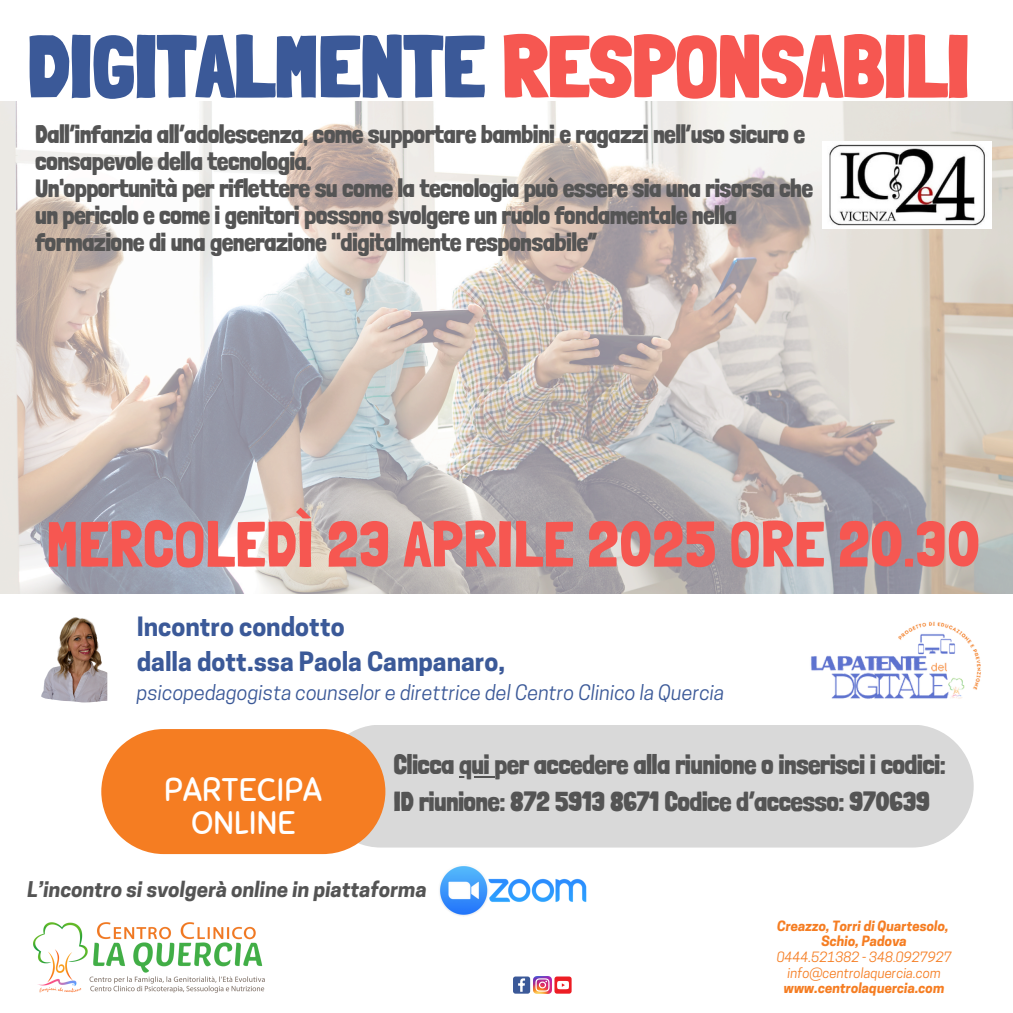
<style>
.page{position:relative;width:1013px;height:1013px;background:#fff}
.page>*{position:absolute;margin:0;border:0;box-sizing:border-box;transform-origin:0 0}
.t1{font:900 87.5px "Londrina Solid";color:#3b5998}
.t2{font:64.38px "Londrina Solid";color:#f65751}
.t3{font:32.62px/33px "Sniglet";color:#fff;text-align:center}
.t4{font:900 26.75px "Londrina Solid";color:#545454}
.t5{font:900 25px/27.2px "Londrina Solid";color:#545454}
.t6{font:700 25px/34.8px "Cooper Hewitt";color:#3b5998}
.t7{font:italic 700 20.38px "Cooper Hewitt";color:#545454}
.t8{font:italic 20px "Cooper Hewitt";color:#3b5998}
.t9{font:italic 700 13.25px "Cooper Hewitt";color:#f57d22}
.t10{font:italic 13.25px "Cooper Hewitt";color:#f57d22}
.s1{color:#f65751}
</style>
<div class="page">
<img style="left:33px;top:922px;width:232px;height:71px">
<img style="left:534px;top:976px;width:17px;height:17px">
<svg style="left:513px;top:976px;width:17px;height:17px"></svg>
<svg style="left:554px;top:976px;width:17px;height:17px"></svg>
<img style="left:41px;top:617px;width:66px;height:85px">
<svg style="left:107px;top:593px;width:858px;height:380px"></svg>
<img style="left:0;top:101px;width:1012px;height:492px">
<img style="left:808px;top:617px;width:173px;height:90px">
<div style="left:319px;top:724px;width:654px;height:123px;background:#d9d9d9;border-radius:61px"></div>
<svg style="left:101px;top:729px;width:284px;height:125px;background:#f48836"></svg>
<img style="left:822px;top:142px;width:169px;height:86px">
<img style="left:438px;top:864px;width:148px;height:52px">
<hr style="left:459px;top:776px;width:36px;height:2px;background:#545454">
<h1 class="t1" style="left:27px;top:14px;width:943px">DIGITALMENTE <span class="s1">RESPONSABILI</span></h1>
<p class="t5" style="left:36px;top:120px;width:778px">Dall’infanzia all’adolescenza, come supportare bambini e ragazzi nell’uso sicuro e consapevole della tecnologia.<br>Un'opportunità per riflettere su come la tecnologia può essere sia una risorsa che un pericolo e come i genitori possono svolgere un ruolo fondamentale nella formazione di una generazione "digitalmente responsabile”</p>
<h4 class="t2" style="left:46px;top:506px;width:935px">MERCOLEDÌ 23 APRILE 2025 ORE 20.30</h4>
<h2 class="t6" style="left:137px;top:613px;width:370px">Incontro condotto<br>dalla dott.ssa Paola Campanaro,</h2>
<h2 class="t8" style="left:137px;top:685px;width:589px">psicopedagogista counselor e direttrice del Centro Clinico la Quercia</h2>
<h5 class="t3" style="left:164px;top:773px;width:160px">PARTECIPA<br>ONLINE</h5>
<p class="t4" style="left:394px;top:749px;width:553px">Clicca qui per accedere alla riunione o inserisci i codici:</p>
<p class="t4" style="left:394px;top:785px;width:537px">ID riunione: 872 5913 8671 Codice d’accesso: 970639</p>
<h4 class="t7" style="left:27px;top:881px;width:401px">L’incontro si svolgerà online in piattaforma</h4>
<p class="t9" style="left:777px;top:920px;width:173px">Creazzo, Torri di Quartesolo,</p>
<p class="t9" style="left:821px;top:936px;width:87px">Schio, Padova</p>
<p class="t10" style="left:776px;top:952px;width:177px">0444.521382 - 348.0927927</p>
<h3 class="t10" style="left:787px;top:967px;width:155px">info@centrolaquercia.com</h3>
<h5 class="t9" style="left:784px;top:983px;width:162px">www.centrolaquercia.com</h5>
</div>
